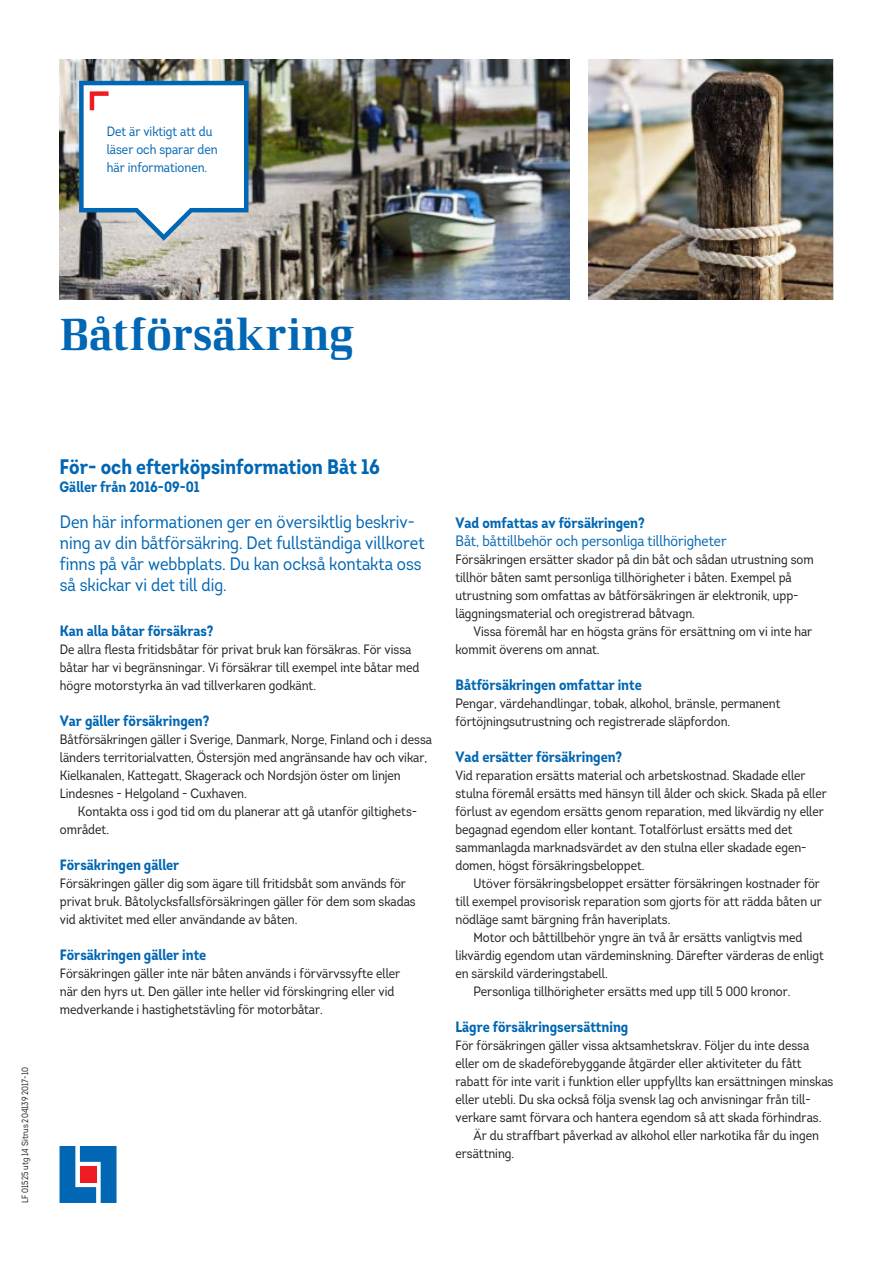
<style>
.page{position:relative;width:893px;height:1263px;background:#fff}
.page>*{position:absolute;margin:0;border:0;box-sizing:border-box;transform-origin:0 0}
.t1{font:45px "LF Rubrik";color:#0166b3}
.t2{font:700 21px "Intro Cond";color:#0166b3}
.t3{font:18px/21px "Intro Cond";color:#0166b3}
.t4{font:700 15px "Intro Cond";color:#0166b3}
.t5{font:15px "Intro Cond";color:#0166b3}
.t6{font:13.5px/18px "Intro Cond";color:#231f20}
.t7{font:13.5px/18px "Intro Cond";color:#0166b3}
.t8{font:9px "Intro Cond";color:#231f20}
</style>
<div class="page">
<img style="left:60px;top:60px;width:510px;height:240px">
<img style="left:589px;top:60px;width:244px;height:240px">
<svg style="left:79px;top:81px;width:169px;height:160px"></svg>
<svg style="left:60px;top:1146px;width:57px;height:57px;background:#2f7fbe"></svg>
<div style="left:80px;top:1166px;width:16px;height:16px;background:#ee1d23"></div>
<p class="t7" style="left:107px;top:122px;width:113px">Det är viktigt att du läser och sparar den här informationen.</p>
<h1 class="t1" style="left:60px;top:307px;width:296px">Båtförsäkring</h1>
<p class="t8" style="left:19px;top:1203px;width:137px;rotate:-90deg">LF 01525 utg 14 Sitrus 204139 2017-10</p>
<h2 class="t2" style="left:60px;top:453px;width:322px">För- och efterköpsinformation Båt 16</h2>
<p class="t4" style="left:60px;top:477px;width:142px">Gäller från 2016-09-01</p>
<h3 class="t3" style="left:60px;top:511px;width:366px">Den här informationen ger en översiktlig beskriv&shy;ning av din båtförsäkring. Det fullständiga villkoret finns på vår webbplats. Du kan också kontakta oss så skickar vi det till dig.</h3>
<p class="t4" style="left:60px;top:621px;width:155px">Kan alla båtar försäkras?</p>
<p class="t6" style="left:60px;top:640px;width:361px">De allra flesta fritidsbåtar för privat bruk kan försäkras. För vissa båtar har vi begränsningar. Vi försäkrar till exempel inte båtar med högre motorstyrka än vad tillverkaren godkänt.</p>
<p class="t4" style="left:60px;top:711px;width:151px">Var gäller försäkringen?</p>
<p class="t6" style="left:60px;top:730px;width:374px">Båtförsäkringen gäller i Sverige, Danmark, Norge, Finland och i dessa länders territorialvatten, Östersjön med angränsande hav och vikar, Kielkanalen, Kattegatt, Skagerack och Nordsjön öster om linjen Lindesnes - Helgoland - Cuxhaven.</p>
<p class="t6" style="left:60px;top:802px;width:359px;text-indent:18px">Kontakta oss i god tid om du planerar att gå utanför giltighets&shy;området.</p>
<p class="t4" style="left:60px;top:855px;width:121px">Försäkringen gäller</p>
<p class="t6" style="left:60px;top:874px;width:357px">Försäkringen gäller dig som ägare till fritidsbåt som används för privat bruk. Båtolycksfallsförsäkringen gäller för dem som skadas vid aktivitet med eller användande av båten.</p>
<p class="t4" style="left:60px;top:945px;width:148px">Försäkringen gäller inte</p>
<p class="t6" style="left:60px;top:964px;width:342px">Försäkringen gäller inte när båten används i förvärvssyfte eller när den hyrs ut. Den gäller inte heller vid förskingring eller vid medverkande i hastighetstävling för motorbåtar.</p>
<p class="t4" style="left:455px;top:513px;width:191px">Vad omfattas av försäkringen?</p>
<p class="t5" style="left:455px;top:531px;width:273px">Båt, båttillbehör och personliga tillhörigheter</p>
<p class="t6" style="left:455px;top:550px;width:360px">Försäkringen ersätter skador på din båt och sådan utrustning som tillhör båten samt personliga tillhörigheter i båten. Exempel på utrustning som omfattas av båtförsäkringen är elektronik, upp&shy;läggningsmaterial och oregistrerad båtvagn.</p>
<p class="t6" style="left:455px;top:622px;width:358px;text-indent:18px">Vissa föremål har en högsta gräns för ersättning om vi inte har kommit överens om annat.</p>
<p class="t4" style="left:455px;top:675px;width:188px">Båtförsäkringen omfattar inte</p>
<p class="t6" style="left:455px;top:694px;width:326px">Pengar, värdehandlingar, tobak, alkohol, bränsle, permanent förtöjningsutrustning och registrerade släpfordon.</p>
<p class="t4" style="left:455px;top:747px;width:168px">Vad ersätter försäkringen?</p>
<p class="t6" style="left:455px;top:766px;width:373px">Vid reparation ersätts material och arbetskostnad. Skadade eller stulna föremål ersätts med hänsyn till ålder och skick. Skada på eller förlust av egendom ersätts genom reparation, med likvärdig ny eller begagnad egendom eller kontant. Totalförlust ersätts med det sammanlagda marknadsvärdet av den stulna eller skadade egen&shy;domen, högst försäkringsbeloppet.</p>
<p class="t6" style="left:455px;top:874px;width:368px;text-indent:18px">Utöver försäkringsbeloppet ersätter försäkringen kostnader för till exempel provisorisk reparation som gjorts för att rädda båten ur nödläge samt bärgning från haveriplats.</p>
<p class="t6" style="left:473px;top:928px;width:331px">Motor och båttillbehör yngre än två år ersätts vanligtvis med</p>
<p class="t6" style="left:455px;top:946px;width:370px">likvärdig egendom utan värdeminskning. Därefter värderas de enligt</p>
<p class="t6" style="left:455px;top:964px;width:154px">en särskild värderingstabell.</p>
<p class="t6" style="left:473px;top:982px;width:319px">Personliga tillhörigheter ersätts med upp till 5 000 kronor.</p>
<p class="t4" style="left:455px;top:1017px;width:174px">Lägre försäkringsersättning</p>
<p class="t6" style="left:455px;top:1036px;width:355px">För försäkringen gäller vissa aktsamhetskrav. Följer du inte dessa</p>
<p class="t6" style="left:455px;top:1054px;width:348px">eller om de skadeförebyggande åtgärder eller aktiviteter du fått</p>
<p class="t6" style="left:455px;top:1072px;width:379px">rabatt för inte varit i funktion eller uppfyllts kan ersättningen minskas</p>
<p class="t6" style="left:455px;top:1090px;width:357px">eller utebli. Du ska också följa svensk lag och anvisningar från till-</p>
<p class="t6" style="left:455px;top:1108px;width:367px">verkare samt förvara och hantera egendom så att skada förhindras.</p>
<p class="t6" style="left:473px;top:1126px;width:347px">Är du straffbart påverkad av alkohol eller narkotika får du ingen</p>
<p class="t6" style="left:455px;top:1144px;width:60px">ersättning.</p>
</div>
